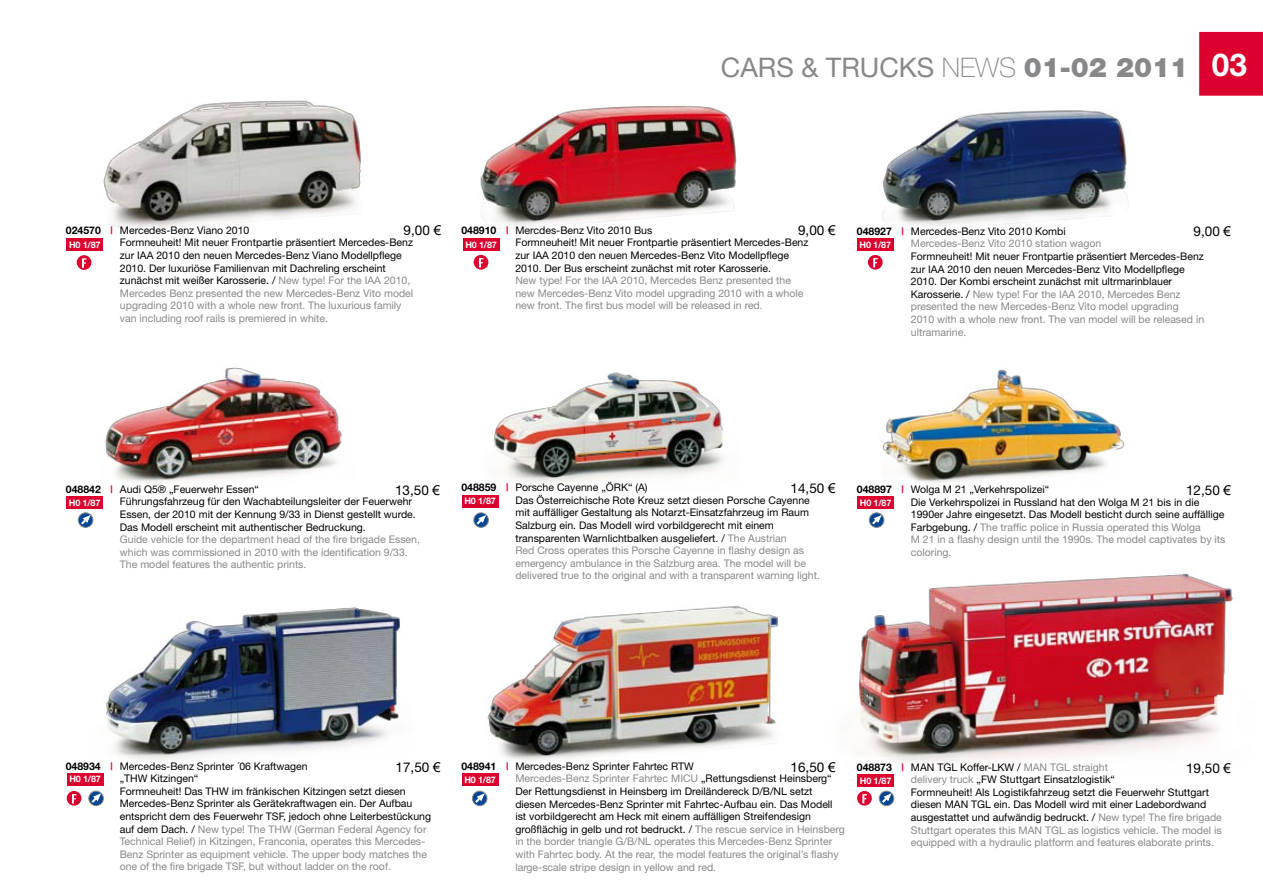
<style>
.page{position:relative;width:1263px;height:893px;background:#fff}
.page>*{position:absolute;margin:0;border:0;box-sizing:border-box;transform-origin:0 0}
.t1{font:700 31.5px "Helvetica Neue";color:#fff}
.t2{font:27px "Helvetica Neue";color:#87888a}
.t3{font:13.5px "Helvetica Neue";color:#000}
.t4{font:10.5px/12.6px "Helvetica Neue";color:#000}
.t5{font:10.5px/12.6px "Helvetica Neue";color:#87888a}
.t6{font:700 9px "Helvetica Neue";letter-spacing:-.02em;color:#fff}
.s1{font-weight:100}
.s2{font-weight:900}
.s3{font-family:"Arial"}
.s4{font-weight:700}
.s5{font-weight:700;color:#dc002e}
.s6{color:#87888a}
.s7{font-weight:700;color:#000}
.s8{color:#000}
</style>
<div class="page">
<img style="left:882px;top:369px;width:242px;height:114px">
<img style="left:90px;top:367px;width:252px;height:130px">
<img style="left:494px;top:372px;width:230px;height:111px">
<img style="left:102px;top:607px;width:301px;height:154px">
<img style="left:487px;top:605px;width:291px;height:156px">
<img style="left:103px;top:100px;width:258px;height:129px">
<img style="left:480px;top:105px;width:257px;height:124px">
<img style="left:882px;top:110px;width:247px;height:121px">
<img style="left:859px;top:573px;width:377px;height:190px">
<div style="left:1199px;top:32px;width:64px;height:64px;background:#dc002e"></div>
<div style="left:67px;top:773px;width:37px;height:12px;background:#dc002e"></div>
<div style="left:857px;top:497px;width:37px;height:12px;background:#dc002e"></div>
<div style="left:462px;top:495px;width:36px;height:12px;background:#dc002e"></div>
<div style="left:66px;top:497px;width:37px;height:12px;background:#dc002e"></div>
<div style="left:462px;top:774px;width:36px;height:12px;background:#dc002e"></div>
<div style="left:77px;top:255px;width:14px;height:15px;background:#dc002e;border-radius:50%"></div>
<svg style="left:82px;top:258px;width:4px;height:10px"></svg>
<div style="left:67px;top:791px;width:14px;height:15px;background:#dc002e;border-radius:50%"></div>
<svg style="left:72px;top:794px;width:4px;height:9px"></svg>
<svg style="left:857px;top:791px;width:15px;height:15px"></svg>
<svg style="left:862px;top:794px;width:5px;height:9px"></svg>
<div style="left:66px;top:239px;width:37px;height:12px;background:#dc002e"></div>
<svg style="left:869px;top:513px;width:15px;height:14px"></svg>
<div style="left:869px;top:513px;width:15px;height:15px;border:1px solid #87888a;border-radius:50%"></div>
<svg style="left:870px;top:515px;width:11px;height:12px"></svg>
<div style="left:474px;top:513px;width:14px;height:14px;background:#707f91;border-radius:50%"></div>
<div style="left:474px;top:513px;width:14px;height:15px;border:1px solid #87888a;border-radius:50%"></div>
<svg style="left:474px;top:515px;width:12px;height:12px"></svg>
<svg style="left:78px;top:513px;width:15px;height:14px"></svg>
<div style="left:78px;top:513px;width:15px;height:15px;border:1px solid #87888a;border-radius:50%"></div>
<svg style="left:79px;top:515px;width:11px;height:12px"></svg>
<svg style="left:472px;top:791px;width:15px;height:15px"></svg>
<div style="left:472px;top:791px;width:15px;height:15px;border:1px solid #87888a;border-radius:50%"></div>
<svg style="left:473px;top:794px;width:11px;height:11px"></svg>
<svg style="left:89px;top:791px;width:14px;height:15px"></svg>
<div style="left:89px;top:791px;width:15px;height:15px;border:1px solid #87888a;border-radius:50%"></div>
<svg style="left:89px;top:794px;width:12px;height:11px"></svg>
<div style="left:857px;top:239px;width:37px;height:12px;background:#dc002e"></div>
<div style="left:463px;top:239px;width:36px;height:12px;background:#dc002e"></div>
<svg style="left:474px;top:255px;width:14px;height:15px"></svg>
<svg style="left:479px;top:258px;width:4px;height:10px"></svg>
<div style="left:868px;top:255px;width:15px;height:15px;background:#dc002e;border-radius:50%"></div>
<svg style="left:873px;top:258px;width:5px;height:10px"></svg>
<div style="left:857px;top:774px;width:37px;height:12px;background:#dc002e"></div>
<svg style="left:879px;top:791px;width:15px;height:15px"></svg>
<div style="left:879px;top:791px;width:15px;height:15px;border:1px solid #87888a;border-radius:50%"></div>
<svg style="left:880px;top:794px;width:11px;height:11px"></svg>
<h2 class="t2" style="left:721px;top:51px;width:469px">CARS &amp; TRUCKS <span class="s1">NEWS</span> <span class="s2">01-02 2011</span></h2>
<h1 class="t1" style="left:1212px;top:45px;width:37px">03</h1>
<p class="t3" style="left:404px;top:223px;width:39px">9,00 <span class="s3">€</span></p>
<p class="t3" style="left:798px;top:222px;width:39px">9,00 <span class="s3">€</span></p>
<p class="t3" style="left:1193px;top:223px;width:39px">9,00 <span class="s3">€</span></p>
<p class="t4" style="left:120px;top:224px;width:295px;text-indent:-54px"><span class="s4">024570</span> <span class="s5">|</span> Mercedes-Benz Viano 2010<br>Formneuheit! Mit neuer Frontpartie präsentiert Mercedes-Benz zur IAA 2010 den neuen Mercedes-Benz Viano Modellpflege 2010. Der luxuriöse Familienvan mit Dachreling erscheint zunächst mit weißer Karosserie. / <span class="s6">New type! For the IAA 2010, Mercedes Benz presented the new Mercedes-Benz Vito model upgrading 2010 with a whole new front. The luxurious family van including roof rails is premiered in white.</span></p>
<p class="t4" style="left:515px;top:224px;width:295px;text-indent:-54px"><span class="s4">048910</span> <span class="s5">|</span> Mercdes-Benz Vito 2010 Bus<br>Formneuheit! Mit neuer Frontpartie präsentiert Mercedes-Benz zur IAA 2010 den neuen Mercedes-Benz Vito Modellpflege 2010. Der Bus erscheint zunächst mit roter Karosserie.</p>
<p class="t5" style="left:515px;top:274px;width:290px">New type! For the IAA 2010, Mercedes Benz presented the new Mercedes-Benz Vito model upgrading 2010 with a whole new front. The first bus model will be released in red.</p>
<p class="t5" style="left:911px;top:225px;width:192px;text-indent:-54px"><span class="s7">048927</span> <span class="s5">|</span> <span class="s8">Mercedes-Benz Vito 2010 Kombi<br></span>Mercedes-Benz Vito 2010 station wagon</p>
<p class="t4" style="left:911px;top:250px;width:295px">Formneuheit! Mit neuer Frontpartie präsentiert Mercedes-Benz zur IAA 2010 den neuen Mercedes-Benz Vito Modellpflege 2010. Der Kombi erscheint zunächst mit ultrmarinblauer Karosserie. / <span class="s6">New type! For the IAA 2010, Mercedes Benz presented the new Mercedes-Benz Vito model upgrading 2010 with a whole new front. The van model will be released in ultramarine.</span></p>
<p class="t6" style="left:69px;top:239px;width:33px">H0 1/87</p>
<p class="t6" style="left:465px;top:239px;width:33px">H0 1/87</p>
<p class="t6" style="left:860px;top:239px;width:33px">H0 1/87</p>
<p class="t4" style="left:515px;top:481px;width:306px;text-indent:-54px"><span class="s4">048859</span> <span class="s5">|</span> Porsche Cayenne „ÖRK“ (A)<br>Das Österreichische Rote Kreuz setzt diesen Porsche Cayenne mit auffälliger Gestaltung als Notarzt-Einsatzfahrzeug im Raum Salzburg ein. Das Modell wird vorbildgerecht mit einem transparenten Warnlichtbalken ausgeliefert. / <span class="s6">The Austrian<br>Red Cross operates this Porsche Cayenne in flashy design as emergency ambulance in the Salzburg area. The model will be delivered true to the original and with a transparent warning light.</span></p>
<p class="t3" style="left:395px;top:482px;width:47px">13,50 <span class="s3">€</span></p>
<p class="t3" style="left:790px;top:481px;width:47px">14,50 <span class="s3">€</span></p>
<p class="t3" style="left:1186px;top:482px;width:47px">12,50 <span class="s3">€</span></p>
<p class="t4" style="left:120px;top:483px;width:297px;text-indent:-54px"><span class="s4">048842</span> <span class="s5">|</span> Audi Q5® „Feuerwehr Essen“<br>Führungsfahrzeug für den Wachabteilungsleiter der Feuerwehr Essen, der 2010 mit der Kennung 9/33 in Dienst gestellt wurde.<br>Das Modell erscheint mit authentischer Bedruckung.</p>
<p class="t5" style="left:120px;top:533px;width:302px">Guide vehicle for the department head of the fire brigade Essen, which was commissioned in 2010 with the identification 9/33.<br>The model features the authentic prints.</p>
<p class="t4" style="left:911px;top:483px;width:316px;text-indent:-54px"><span class="s4">048897</span> <span class="s5">|</span> Wolga M 21 „Verkehrspolizei“<br>Die Verkehrspolizei in Russland hat den Wolga M 21 bis in die 1990er Jahre eingesetzt. Das Modell besticht durch seine auffällige Farbgebung. / <span class="s6">The traffic police in Russia operated this Wolga<br>M 21 in a flashy design until the 1990s. The model captivates by its coloring.</span></p>
<p class="t6" style="left:69px;top:497px;width:33px">H0 1/87</p>
<p class="t6" style="left:464px;top:495px;width:33px">H0 1/87</p>
<p class="t6" style="left:860px;top:497px;width:33px">H0 1/87</p>
<p class="t3" style="left:396px;top:759px;width:47px">17,50 <span class="s3">€</span></p>
<p class="t4" style="left:120px;top:759px;width:313px;text-indent:-54px"><span class="s4">048934</span> <span class="s5">|</span> Mercedes-Benz Sprinter ´06 Kraftwagen<br>„THW Kitzingen“<br>Formneuheit! Das THW im fränkischen Kitzingen setzt diesen Mercedes-Benz Sprinter als Gerätekraftwagen ein. Der Aufbau entspricht dem des Feuerwehr TSF, jedoch ohne Leiterbestückung auf dem Dach. / <span class="s6">New type! The THW (German Federal Agency for Technical Relief) in Kitzingen, Franconia, operates this Mercedes-Benz Sprinter as equipment vehicle. The upper body matches the one of the fire brigade TSF, but without ladder on the roof.</span></p>
<p class="t6" style="left:69px;top:773px;width:33px">H0 1/87</p>
<p class="t4" style="left:515px;top:760px;width:331px;text-indent:-54px"><span class="s4">048941</span> <span class="s5">|</span> Mercedes-Benz Sprinter Fahrtec RTW<br><span class="s6">Mercedes-Benz Sprinter Fahrtec MICU</span> „Rettungsdienst Heinsberg“ Der Rettungsdienst in Heinsberg im Dreiländereck D/B/NL setzt diesen Mercedes-Benz Sprinter mit Fahrtec-Aufbau ein. Das Modell ist vorbildgerecht am Heck mit einem auffälligen Streifendesign großflächig in gelb und rot bedruckt. / <span class="s6">The rescue service in Heinsberg in the border triangle G/B/NL operates this Mercedes-Benz Sprinter with Fahrtec body. At the rear, the model features the original’s flashy large-scale stripe design in yellow and red.</span></p>
<p class="t3" style="left:790px;top:759px;width:47px">16,50 <span class="s3">€</span></p>
<p class="t6" style="left:464px;top:774px;width:33px">H0 1/87</p>
<p class="t4" style="left:911px;top:760px;width:312px;text-indent:-54px"><span class="s4">048873</span> <span class="s5">|</span> MAN TGL Koffer-LKW / <span class="s6">MAN TGL straight<br>delivery truck</span> „FW Stuttgart Einsatzlogistik“<br>Formneuheit! Als Logistikfahrzeug setzt die Feuerwehr Stuttgart diesen MAN TGL ein. Das Modell wird mit einer Ladebordwand ausgestattet und aufwändig bedruckt. / <span class="s6">New type! The fire brigade Stuttgart operates this MAN TGL as logistics vehicle. The model is equipped with a hydraulic platform and features elaborate prints.</span></p>
<p class="t3" style="left:1186px;top:760px;width:47px">19,50 <span class="s3">€</span></p>
<p class="t6" style="left:860px;top:775px;width:33px">H0 1/87</p>
</div>
